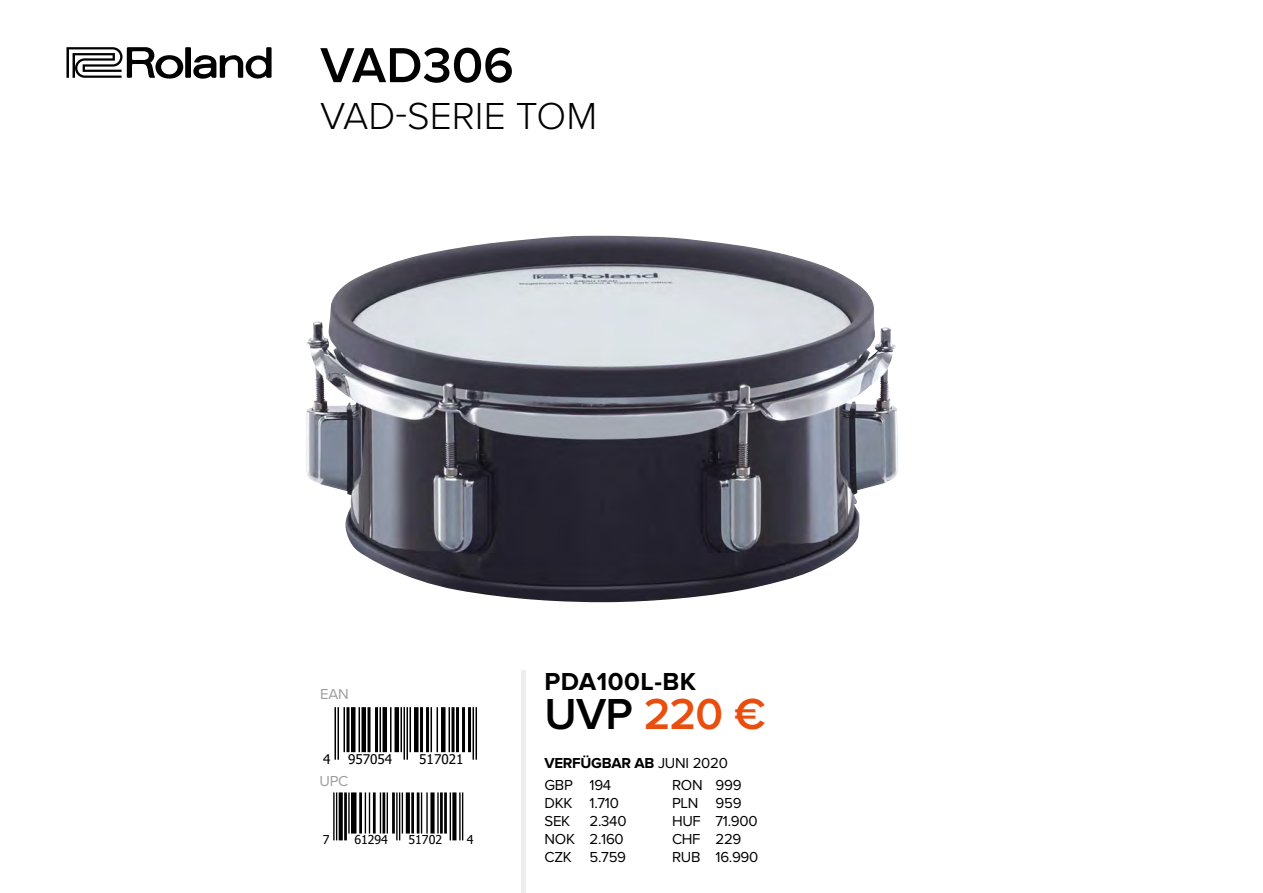
<style>
.page{position:relative;width:1263px;height:893px;background:#fff}
.page>*{position:absolute;margin:0;border:0;box-sizing:border-box;transform-origin:0 0}
.t1{font:600 51px "Proxima Nova";color:#000}
.t2{font:600 45px "Proxima Nova";letter-spacing:-.02em;color:#e94e0f}
.t3{font:300 39px "Proxima Nova";color:#000}
.t4{font:700 25.5px "Proxima Nova";letter-spacing:.02em;color:#000}
.t5{font:15px/22.5px "Proxima Nova";letter-spacing:-.02em;color:#000}
.t6{font:15px "Proxima Nova";letter-spacing:-.02em;color:#9d9d9c}
.t7{font:13.5px "Tahoma";color:#000}
.t8{font:12.3px "Tahoma";color:#000}
.s1{color:#000}
.s2{font-weight:700}
</style>
<div class="page">
<svg style="left:66px;top:47px;width:206px;height:32px"></svg>
<div style="left:521px;top:670px;width:5px;height:223px;background:#ededed"></div>
<hr style="left:334px;top:707px;width:2px;height:53px;background:#000">
<hr style="left:337px;top:707px;width:2px;height:53px;background:#000">
<hr style="left:343px;top:707px;width:2px;height:45px;background:#000">
<hr style="left:346px;top:707px;width:3px;height:45px;background:#000">
<hr style="left:351px;top:707px;width:4px;height:45px;background:#000">
<hr style="left:358px;top:707px;width:2px;height:45px;background:#000">
<div style="left:361px;top:707px;width:5px;height:45px;background:#000"></div>
<hr style="left:367px;top:707px;width:3px;height:45px;background:#000">
<hr style="left:375px;top:707px;width:3px;height:45px;background:#000">
<hr style="left:379px;top:707px;width:2px;height:45px;background:#000">
<div style="left:382px;top:707px;width:5px;height:45px;background:#000"></div>
<hr style="left:390px;top:707px;width:1px;height:45px;background:#000">
<div style="left:394px;top:707px;width:5px;height:45px;background:#000"></div>
<hr style="left:400px;top:707px;width:2px;height:45px;background:#000">
<hr style="left:403px;top:707px;width:2px;height:53px;background:#000">
<hr style="left:406px;top:707px;width:2px;height:53px;background:#000">
<hr style="left:409px;top:707px;width:2px;height:45px;background:#000">
<hr style="left:414px;top:707px;width:4px;height:45px;background:#000">
<hr style="left:420px;top:707px;width:3px;height:45px;background:#000">
<hr style="left:426px;top:707px;width:3px;height:45px;background:#000">
<hr style="left:430px;top:707px;width:2px;height:45px;background:#000">
<hr style="left:436px;top:707px;width:2px;height:45px;background:#000">
<hr style="left:441px;top:707px;width:4px;height:45px;background:#000">
<hr style="left:448px;top:707px;width:2px;height:45px;background:#000">
<hr style="left:451px;top:707px;width:3px;height:45px;background:#000">
<hr style="left:456px;top:707px;width:3px;height:45px;background:#000">
<hr style="left:462px;top:707px;width:3px;height:45px;background:#000">
<hr style="left:468px;top:707px;width:3px;height:45px;background:#000">
<hr style="left:472px;top:707px;width:2px;height:53px;background:#000">
<hr style="left:475px;top:707px;width:2px;height:53px;background:#000">
<svg style="left:333px;top:792px;width:131px;height:49px"></svg>
<hr style="left:333px;top:792px;width:2px;height:48px;background:#000">
<hr style="left:336px;top:792px;width:1px;height:48px;background:#000">
<svg style="left:339px;top:792px;width:4px;height:48px"></svg>
<hr style="left:344px;top:792px;width:3px;height:48px;background:#000">
<hr style="left:348px;top:792px;width:2px;height:41px;background:#000">
<div style="left:351px;top:792px;width:5px;height:41px;background:#000"></div>
<hr style="left:359px;top:792px;width:3px;height:41px;background:#000">
<hr style="left:365px;top:792px;width:1px;height:41px;background:#000">
<hr style="left:369px;top:792px;width:1px;height:41px;background:#000">
<hr style="left:373px;top:792px;width:3px;height:41px;background:#000">
<hr style="left:380px;top:792px;width:1px;height:41px;background:#000">
<hr style="left:382px;top:792px;width:3px;height:41px;background:#000">
<hr style="left:387px;top:792px;width:1px;height:41px;background:#000">
<hr style="left:392px;top:792px;width:3px;height:41px;background:#000">
<hr style="left:396px;top:792px;width:2px;height:48px;background:#000">
<hr style="left:399px;top:792px;width:1px;height:48px;background:#000">
<hr style="left:402px;top:792px;width:1px;height:41px;background:#000">
<svg style="left:406px;top:792px;width:4px;height:41px"></svg>
<hr style="left:411px;top:792px;width:3px;height:41px;background:#000">
<hr style="left:417px;top:792px;width:2px;height:41px;background:#000">
<hr style="left:421px;top:792px;width:1px;height:41px;background:#000">
<hr style="left:426px;top:792px;width:2px;height:41px;background:#000">
<div style="left:430px;top:792px;width:5px;height:41px;background:#000"></div>
<hr style="left:437px;top:792px;width:2px;height:41px;background:#000">
<hr style="left:440px;top:792px;width:3px;height:41px;background:#000">
<hr style="left:444px;top:792px;width:3px;height:41px;background:#000">
<hr style="left:450px;top:792px;width:1px;height:48px;background:#000">
<svg style="left:452px;top:792px;width:4px;height:48px"></svg>
<hr style="left:459px;top:792px;width:2px;height:48px;background:#000">
<hr style="left:462px;top:792px;width:1px;height:48px;background:#000">
<img style="left:307px;top:236px;width:591px;height:366px">
<h1 class="t1" style="left:320px;top:36px;width:195px">VAD306</h1>
<h3 class="t3" style="left:320px;top:87px;width:279px">VAD-SERIE TOM</h3>
<p class="t6" style="left:320px;top:683px;width:30px">EAN</p>
<p class="t7" style="left:323px;top:750px;width:9px">4</p>
<p class="t7" style="left:348px;top:750px;width:46px">957054</p>
<p class="t7" style="left:419px;top:750px;width:46px">517021</p>
<p class="t6" style="left:319px;top:770px;width:30px">UPC</p>
<p class="t8" style="left:323px;top:831px;width:8px">7</p>
<p class="t8" style="left:354px;top:831px;width:35px">61294</p>
<p class="t8" style="left:408px;top:831px;width:35px">51702</p>
<p class="t8" style="left:467px;top:831px;width:8px">4</p>
<h3 class="t4" style="left:544px;top:666px;width:153px">PDA100L-BK</h3>
<h2 class="t2" style="left:544px;top:688px;width:223px"><span class="s1">UVP</span> 220 €</h2>
<p class="t5" style="left:544px;top:751px;width:185px"><span class="s2">VERFÜGBAR AB</span> JUNI 2020<br>GBP 194</p>
<p class="t5" style="left:672px;top:773px;width:71px">RON 999</p>
<p class="t5" style="left:544px;top:791px;width:76px">DKK 1.710</p>
<p class="t5" style="left:672px;top:791px;width:71px">PLN 959</p>
<p class="t5" style="left:544px;top:809px;width:27px">SEK</p>
<p class="t5" style="left:589px;top:809px;width:38px">2.340</p>
<p class="t5" style="left:672px;top:809px;width:87px">HUF 71.900</p>
<p class="t5" style="left:544px;top:827px;width:81px">NOK 2.160</p>
<p class="t5" style="left:672px;top:827px;width:71px">CHF 229</p>
<p class="t5" style="left:544px;top:845px;width:83px">CZK 5.759</p>
<p class="t5" style="left:672px;top:845px;width:88px">RUB 16.990</p>
</div>
